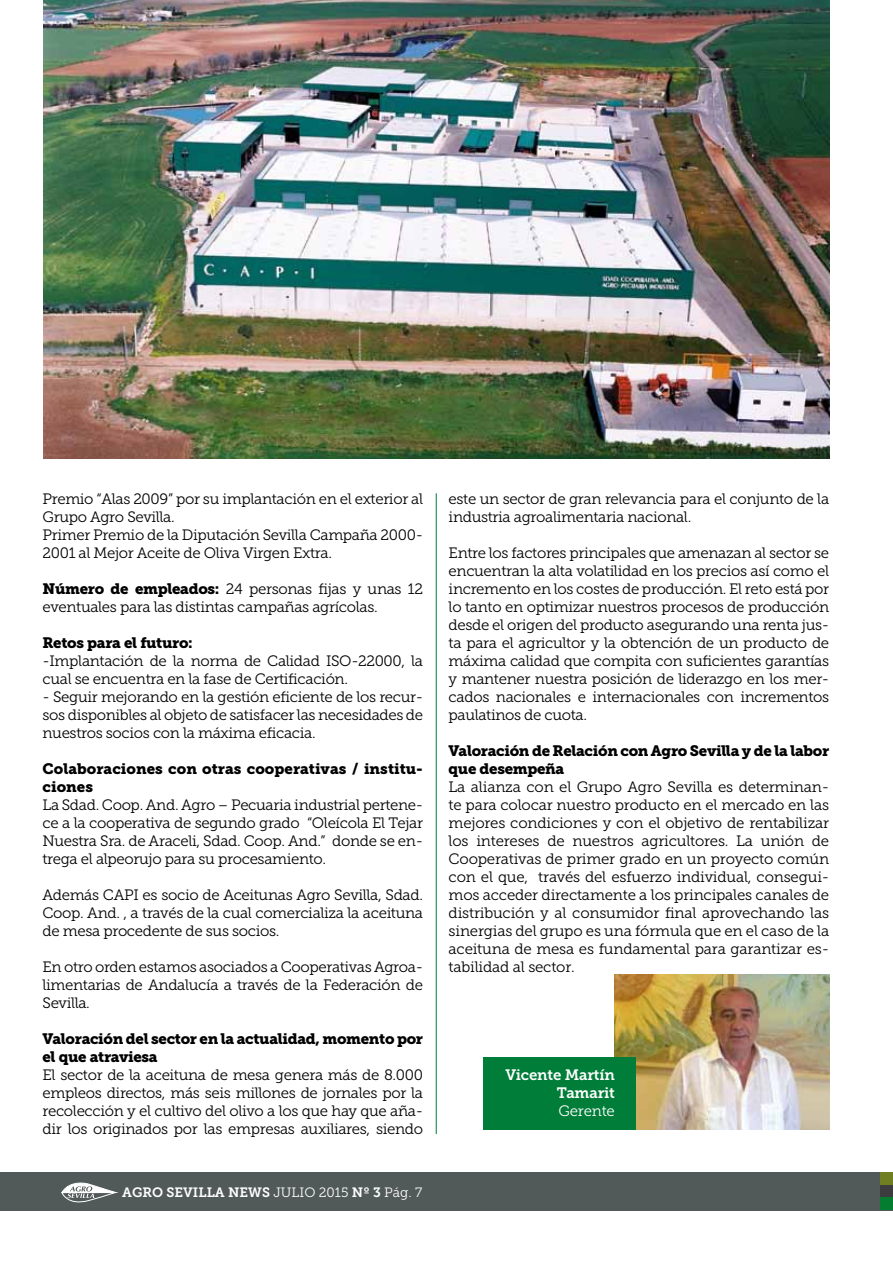
<style>
.page{position:relative;width:893px;height:1263px;background:#fff}
.page>*{position:absolute;margin:0;border:0;box-sizing:border-box;transform-origin:0 0}
.t1{font:15px/18px "Museo Slab 300";letter-spacing:-.02em;color:#000;text-align:justify}
.t2{font:15px/18px "Museo Slab 900";letter-spacing:-.02em;color:#000}
.t3{font:15px/18px "Museo Slab 900";letter-spacing:.005em;color:#000}
.t4{font:15px/18px "Museo Slab 700";letter-spacing:-.01em;color:#fff;text-align:right}
.t5{font:15px "Museo Slab 300";letter-spacing:-.01em;color:#fff}
.t6{font:13.5px "Museo Slab 700";color:#fff}
.t7{font:13.5px "Museo Slab 300";color:#fff}
.s1{font-family:"Museo Slab 900"}
.s2{font-family:"Museo Slab 300"}
.s3{font-family:"Museo Slab 700"}
</style>
<div class="page">
<div style="left:0;top:1172px;width:893px;height:38px;background:#525a59"></div>
<svg style="left:61px;top:1182px;width:56px;height:21px"></svg>
<div style="left:880px;top:1185px;width:13px;height:12px;background:#3d3c3f"></div>
<div style="left:880px;top:1197px;width:13px;height:13px;background:#047d31"></div>
<img style="left:43px;top:0;width:787px;height:458px">
<div style="left:880px;top:1172px;width:13px;height:13px;background:#707f22"></div>
<hr style="left:436px;top:493px;width:1px;height:641px;background:#007d38">
<img style="left:615px;top:974px;width:214px;height:156px">
<div style="left:483px;top:1057px;width:152px;height:73px;background:#007d38"></div>
<p class="t1" style="left:43px;top:490px;width:382px;text-align:left">Premio “Alas 2009” por su implantación en el exterior al Grupo Agro Sevilla.<br>Primer Premio de la Diputación Sevilla Campaña 2000- 2001 al Mejor Aceite de Oliva Virgen Extra.</p>
<p class="t1" style="left:43px;top:580px;width:382px"><span class="s1">Número de empleados:</span> 24 personas fijas y unas 12 eventuales para las distintas campañas agrícolas.</p>
<p class="t2" style="left:43px;top:634px;width:152px">Retos para el futuro:</p>
<p class="t1" style="left:43px;top:652px;width:382px">-Implantación de la norma de Calidad ISO-22000, la cual se encuentra en la fase de Certificación.</p>
<p class="t1" style="left:43px;top:688px;width:382px">- Seguir mejorando en la gestión eficiente de los recur&shy;sos disponibles al objeto de satisfacer las necesidades de nuestros socios con la máxima eficacia.</p>
<p class="t3" style="left:43px;top:760px;width:382px">Colaboraciones con otras cooperativas / institu&shy;ciones</p>
<p class="t1" style="left:43px;top:796px;width:382px">La Sdad. Coop. And. Agro – Pecuaria industrial pertene&shy;ce a la cooperativa de segundo grado “Oleícola El Tejar Nuestra Sra. de Araceli, Sdad. Coop. And.” donde se en&shy;trega el alpeorujo para su procesamiento.</p>
<p class="t1" style="left:43px;top:886px;width:382px">Además CAPI es socio de Aceitunas Agro Sevilla, Sdad.<br>Coop. And. , a través de la cual comercializa la aceituna de mesa procedente de sus socios.</p>
<p class="t1" style="left:43px;top:958px;width:382px">En otro orden estamos asociados a Cooperativas Agroa&shy;limentarias de Andalucía a través de la Federación de Sevilla.</p>
<p class="t2" style="left:43px;top:1030px;width:382px">Valoración del sector en la actualidad, momento por el que atraviesa</p>
<p class="t1" style="left:43px;top:1066px;width:382px">El sector de la aceituna de mesa genera más de 8.000 empleos directos, más seis millones de jornales por la recolección y el cultivo del olivo a los que hay que aña&shy;dir los originados por las empresas auxiliares, siendo</p>
<p class="t1" style="left:449px;top:490px;width:382px">este un sector de gran relevancia para el conjunto de la industria agroalimentaria nacional.</p>
<p class="t1" style="left:449px;top:544px;width:382px">Entre los factores principales que amenazan al sector se encuentran la alta volatilidad en los precios así como el incremento en los costes de producción. El reto está por lo tanto en optimizar nuestros procesos de producción desde el origen del producto asegurando una renta jus&shy;ta para el agricultor y la obtención de un producto de máxima calidad que compita con suficientes garantías y mantener nuestra posición de liderazgo en los mer&shy;cados nacionales e internacionales con incrementos paulatinos de cuota.</p>
<p class="t2" style="left:449px;top:742px;width:382px">Valoración de Relación con Agro Sevilla y de la labor que desempeña</p>
<p class="t1" style="left:449px;top:778px;width:382px">La alianza con el Grupo Agro Sevilla es determinan&shy;te para colocar nuestro producto en el mercado en las mejores condiciones y con el objetivo de rentabilizar los intereses de nuestros agricultores. La unión de Cooperativas de primer grado en un proyecto común con el que, través del esfuerzo individual, consegui&shy;mos acceder directamente a los principales canales de distribución y al consumidor final aprovechando las sinergias del grupo es una fórmula que en el caso de la aceituna de mesa es fundamental para garantizar es&shy;tabilidad al sector.</p>
<p class="t4" style="left:505px;top:1066px;width:111px">Vicente Martín<br>Tamarit</p>
<p class="t5" style="left:558px;top:1103px;width:58px">Gerente</p>
<p class="t6" style="left:122px;top:1184px;width:302px">AGRO SEVILLA NEWS <span class="s2">MARZO 2015</span> Nº 3 <span class="s2">Pág. 7</span></p>
<p class="t7" style="left:273px;top:1184px;width:109px">JULIO 2015 <span class="s3">Nº 3</span></p>
<p class="t7" style="left:393px;top:1184px;width:40px">Pág. 47</p>
</div>
